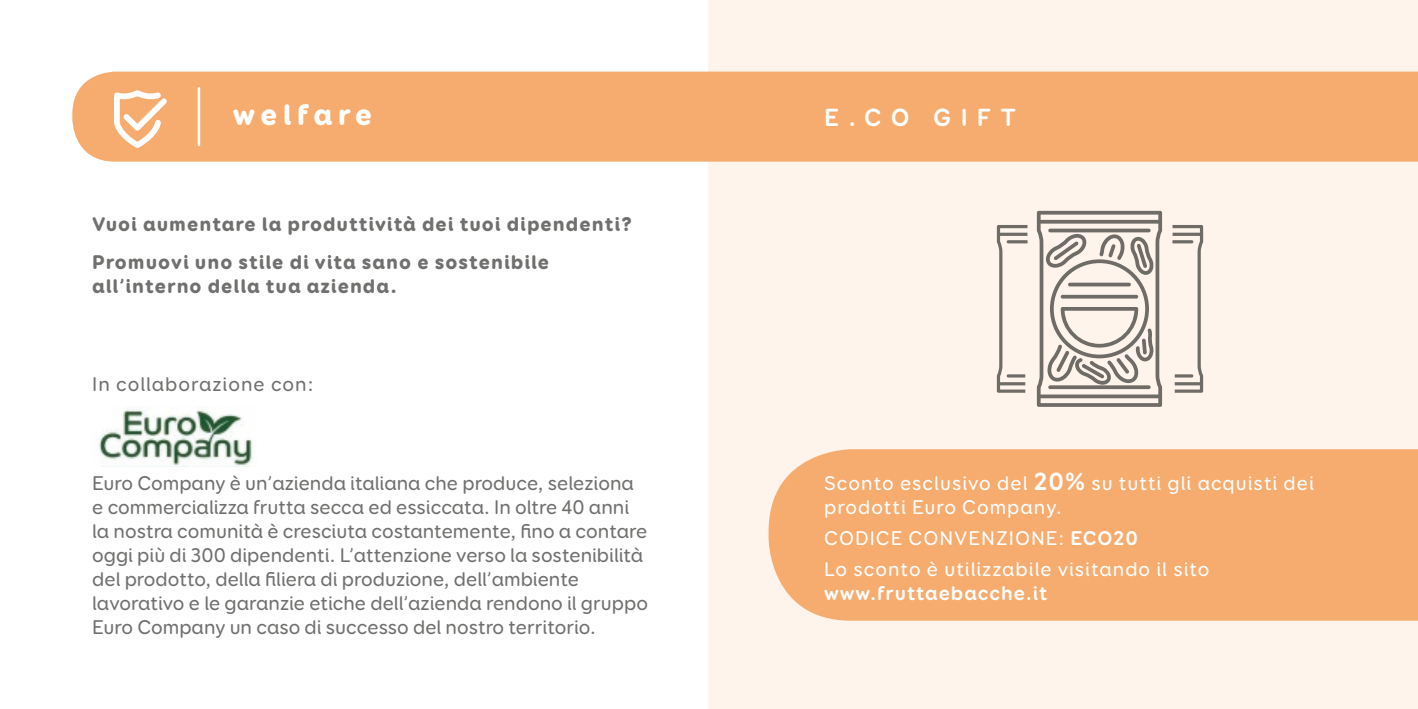
<style>
.page{position:relative;width:1418px;height:709px;background:#fff}
.page>*{position:absolute;margin:0;border:0;box-sizing:border-box;transform-origin:0 0}
.t1{font:900 30px "Booster Next FY";letter-spacing:.18em;color:#fff}
.t2{font:700 25px "Booster Next FY";letter-spacing:.37em;color:#fff}
.t3{font:500 20px/24px "Booster Next FY";color:#70706f}
.t4{font:500 20px/24px "Booster Next FY";letter-spacing:.05em;color:#fff}
.t5{font:900 20px/24px "Booster Next FY";letter-spacing:.05em;color:#70706f}
.t6{font:700 20px "Booster Next FY";letter-spacing:.05em;color:#fff}
.t7{font:500 20px "Booster Next FY";letter-spacing:.05em;color:#70706f}
.s1{font-weight:700;font-size:25px}
.s2{font-weight:700}
</style>
<div class="page">
<div style="left:708px;top:0;width:709px;height:709px;background:#fef4eb"></div>
<div style="left:72px;top:72px;width:1345px;height:90px;background:#f7ac6f"></div>
<div style="left:768px;top:449px;width:649px;height:171px;background:#f7ac6f"></div>
<hr style="left:198px;top:88px;width:2px;height:57px;background:#fff">
<img style="left:99px;top:408px;width:154px;height:58px">
<svg style="left:111px;top:87px;width:61px;height:65px"></svg>
<svg style="left:1036px;top:211px;width:126px;height:196px"></svg>
<svg style="left:1036px;top:220px;width:126px;height:4px"></svg>
<svg style="left:1036px;top:394px;width:126px;height:4px"></svg>
<svg style="left:1172px;top:225px;width:31px;height:168px"></svg>
<svg style="left:996px;top:225px;width:31px;height:168px"></svg>
<p class="t1" style="left:233px;top:95px;width:141px">welfare</p>
<p class="t5" style="left:92px;top:212px;width:541px">Vuoi aumentare la produttività dei tuoi dipendenti?</p>
<p class="t5" style="left:92px;top:251px;width:458px">Promuovi uno stile di vita sano e sostenibile all’interno della tua azienda.</p>
<p class="t7" style="left:92px;top:372px;width:223px">In collaborazione con:</p>
<p class="t3" style="left:92px;top:471px;width:557px">Euro Company è un’azienda italiana che produce, seleziona e commercializza frutta secca ed essiccata. In oltre 40 anni la nostra comunità è cresciuta costantemente, fino a contare oggi più di 300 dipendenti. L’attenzione verso la sostenibilità del prodotto, della filiera di produzione, dell’ambiente lavorativo e le garanzie etiche dell’azienda rendono il gruppo Euro Company un caso di successo del nostro territorio.</p>
<p class="t2" style="left:824px;top:102px;width:193px">E.CO GIFT</p>
<p class="t4" style="left:824px;top:471px;width:491px">Sconto esclusivo del <span class="s1">20%</span> su tutti gli acquisti dei prodotti Euro Company.</p>
<p class="t4" style="left:824px;top:526px;width:315px">CODICE CONVENZIONE: <span class="s2">ECO20</span></p>
<p class="t4" style="left:824px;top:557px;width:387px">Lo sconto è utilizzabile visitando il sito</p>
<p class="t6" style="left:824px;top:581px;width:224px">www.fruttaebacche.it</p>
</div>
